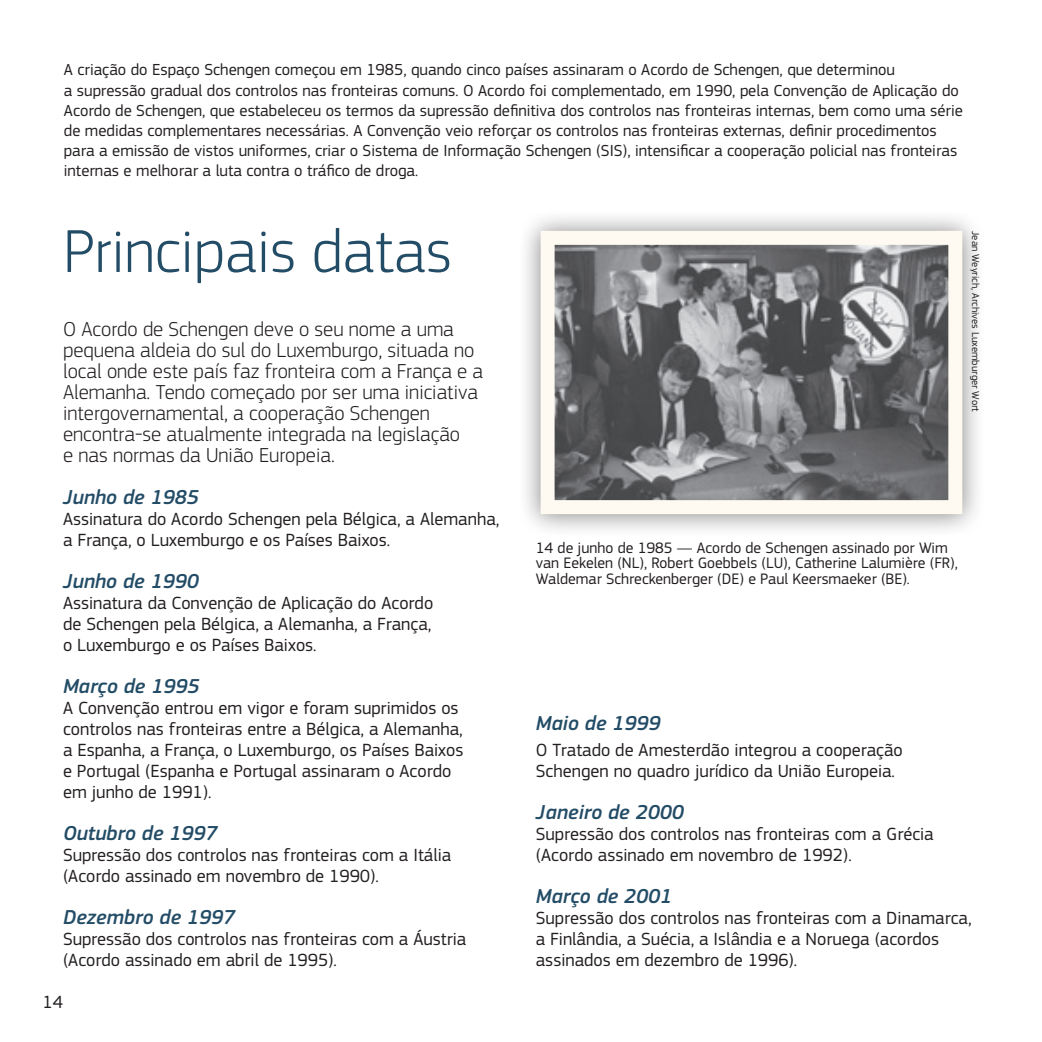
<style>
.page{position:relative;width:1042px;height:1042px;background:#fff}
.page>*{position:absolute;margin:0;border:0;box-sizing:border-box;transform-origin:0 0}
.Heading1{font:300 63px "EC Square Sans Pro";color:#234c66}
.sub-heading-span{font:300 21px/21px "EC Square Sans Pro";color:#231f20}
.Heading_list{font:italic 500 21px "EC Square Sans Pro";color:#234c66}
.List{font:18.38px/21px "EC Square Sans Pro";color:#231f20}
.Normal_-_box{font:16.62px/20.1px "EC Square Sans Pro";color:#231f20}
.captions{font:15.75px/15.8px "EC Square Sans Pro";color:#231f20}
.photobyline{font:10.5px "EC Square Sans Pro";color:#231f20}
</style>
<div class="page">
<div style="left:517px;top:208px;width:468px;height:329px;background:#231f20;opacity:.55"></div>
<img style="left:555px;top:246px;width:392px;height:253px">
<div style="left:540px;top:231px;width:422px;height:283px;border:14px solid #fef9f1"></div>
<p class="Normal_-_box" style="left:64px;top:60px;width:900px">A criação do Espaço Schengen começou em 1985, quando cinco países assinaram o Acordo de Schengen, que determinou<br>a supressão gradual dos controlos nas fronteiras comuns. O Acordo foi complementado, em 1990, pela Convenção de Aplicação do Acordo de Schengen, que estabeleceu os termos da supressão definitiva dos controlos nas fronteiras internas, bem como uma série de medidas complementares necessárias. A Convenção veio reforçar os controlos nas fronteiras externas, definir procedimentos para a emissão de vistos uniformes, criar o Sistema de Informação Schengen (SIS), intensificar a cooperação policial nas fronteiras internas e melhorar a luta contra o tráfico de droga.</p>
<p class="Heading1" style="left:63px;top:214px;width:390px">Principais datas</p>
<p class="sub-heading-span" style="left:63px;top:318px;width:422px">O Acordo de Schengen deve o seu nome a uma pequena aldeia do sul do Luxemburgo, situada no local onde este país faz fronteira com a França e a Alemanha. Tendo começado por ser uma iniciativa intergovernamental, a cooperação Schengen encontra‑se atualmente integrada na legislação<br>e nas normas da União Europeia.</p>
<p class="Heading_list" style="left:63px;top:485px;width:137px">Junho de 1985</p>
<p class="List" style="left:63px;top:509px;width:438px">Assinatura do Acordo Schengen pela Bélgica, a Alemanha, a França, o Luxemburgo e os Países Baixos.</p>
<p class="Heading_list" style="left:63px;top:569px;width:137px">Junho de 1990</p>
<p class="List" style="left:63px;top:593px;width:372px;text-align:justify">Assinatura da Convenção de Aplicação do Acordo de Schengen pela Bélgica, a Alemanha, a França, o Luxemburgo e os Países Baixos.</p>
<p class="Heading_list" style="left:63px;top:674px;width:138px">Março de 1995</p>
<p class="List" style="left:63px;top:698px;width:402px">A Convenção entrou em vigor e foram suprimidos os controlos nas fronteiras entre a Bélgica, a Alemanha, a Espanha, a França, o Luxemburgo, os Países Baixos e Portugal (Espanha e Portugal assinaram o Acordo em junho de 1991).</p>
<p class="Heading_list" style="left:63px;top:821px;width:156px">Outubro de 1997</p>
<p class="List" style="left:63px;top:845px;width:390px">Supressão dos controlos nas fronteiras com a Itália (Acordo assinado em novembro de 1990).</p>
<p class="Heading_list" style="left:63px;top:905px;width:174px">Dezembro de 1997</p>
<p class="List" style="left:63px;top:929px;width:405px">Supressão dos controlos nas fronteiras com a Áustria (Acordo assinado em abril de 1995).</p>
<p class="List" style="left:43px;top:992px;width:22px">14</p>
<p class="photobyline" style="left:981px;top:231px;width:182px;rotate:90deg">Jean Weyrich, Archives Luxemburger Wort</p>
<p class="captions" style="left:536px;top:540px;width:423px">14 de junho de 1985 — Acordo de Schengen assinado por Wim van Eekelen (NL), Robert Goebbels (LU), Catherine Lalumière (FR),<br>Waldemar Schreckenberger (DE) e Paul Keersmaeker (BE).</p>
<p class="Heading_list" style="left:536px;top:711px;width:126px">Maio de 1999</p>
<p class="List" style="left:536px;top:740px;width:368px">O Tratado de Amesterdão integrou a cooperação<br>Schengen no quadro jurídico da União Europeia.</p>
<p class="Heading_list" style="left:536px;top:800px;width:149px">Janeiro de 2000</p>
<p class="List" style="left:536px;top:824px;width:399px">Supressão dos controlos nas fronteiras com a Grécia (Acordo assinado em novembro de 1992).</p>
<p class="Heading_list" style="left:536px;top:884px;width:138px">Março de 2001</p>
<p class="List" style="left:536px;top:908px;width:437px">Supressão dos controlos nas fronteiras com a Dinamarca, a Finlândia, a Suécia, a Islândia e a Noruega (acordos assinados em dezembro de 1996).</p>
</div>
